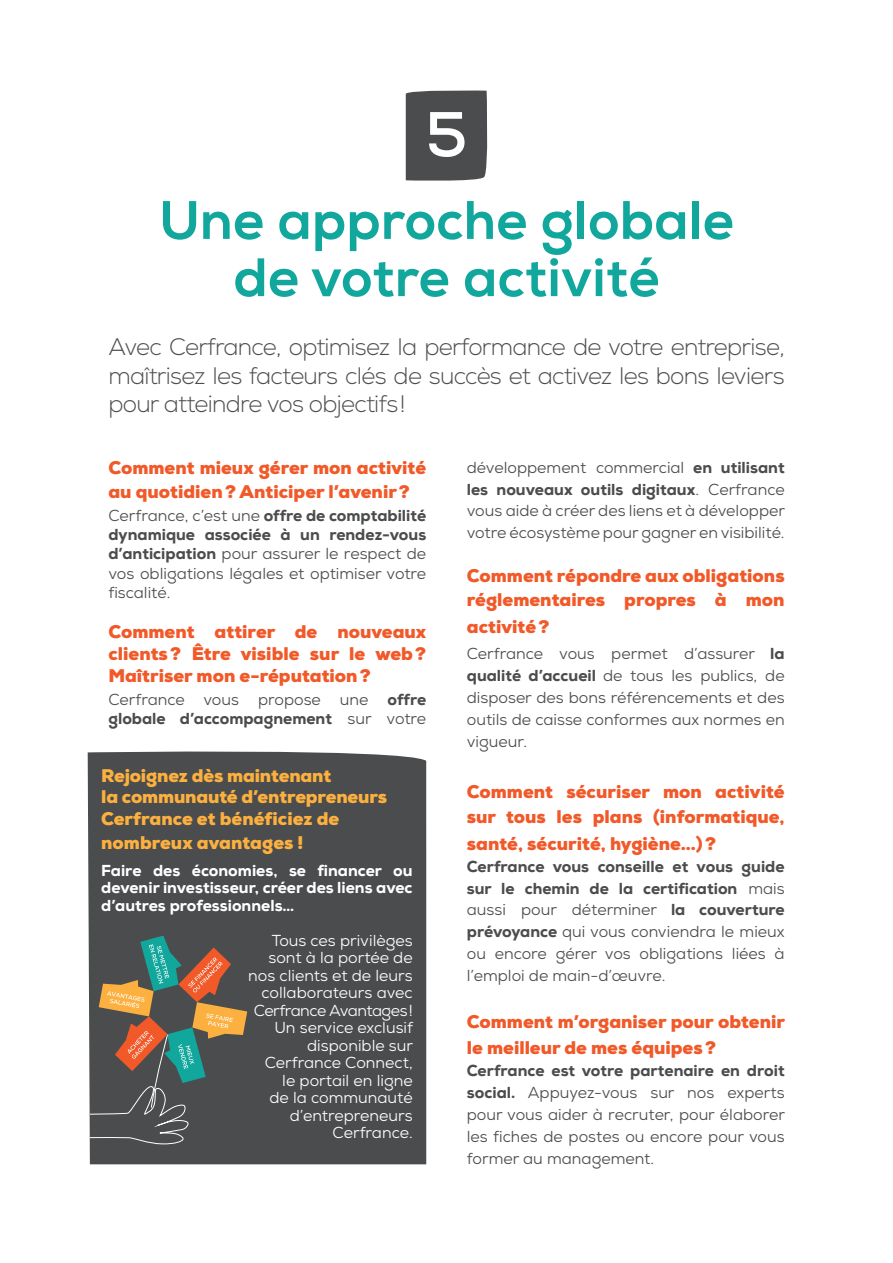
<style>
.page{position:relative;width:893px;height:1263px;background:#fff}
.page>*{position:absolute;margin:0;border:0;box-sizing:border-box;transform-origin:0 0}
.t1{font:700 63.6px "Nexa";color:#fff}
.t2{font:54px/57.3px "Nexa X Bold";color:#12a79d;text-align:center}
.t3{font:300 23.85px/28.7px "Nexa";letter-spacing:-.03em;color:#4b4c4d;text-align:justify}
.t4{font:900 18.3px/21.9px "Nexa";color:#f15929}
.t5{font:900 18.3px/21.9px "Nexa";letter-spacing:-.01em;color:#fbb03f}
.t6{font:15.9px/21.9px "Nexa";color:#4b4c4d;text-align:justify}
.t7{font:15.9px/17.5px "Nexa";color:#fff;text-align:right}
.t8{font:800 15.9px/17.5px "Nexa";color:#fff;text-align:justify}
.s1{font-weight:800}
</style>
<div class="page">
<div style="left:406px;top:90px;width:82px;height:91px;background:#4b4c4d"></div>
<div style="left:88px;top:751px;width:338px;height:413px;background:#4b4c4d"></div>
<div style="left:90px;top:933px;width:173px;height:215px;background:#4b4c4d"></div>
<svg style="left:90px;top:935px;width:157px;height:209px"></svg>
<h1 class="t1" style="left:426px;top:94px;width:43px">5</h1>
<h2 class="t2" style="left:159px;top:192px;width:577px">Une approche globale de votre activité</h2>
<h3 class="t3" style="left:108px;top:333px;width:678px">Avec Cerfrance, optimisez la performance de votre entreprise, maîtrisez les facteurs clés de succès et activez les bons leviers pour atteindre vos objectifs!</h3>
<p class="t4" style="left:108px;top:456px;width:319px;line-height:23.9px">Comment mieux gérer mon activité au quotidien? Anticiper l’avenir?</p>
<p class="t6" style="left:108px;top:506px;width:319px;line-height:19px">Cerfrance, c’est une <span class="s1">offre de comptabilité dynamique associée à un rendez-vous d’anticipation</span> pour assurer le respect de vos obligations légales et optimiser votre fiscalité.</p>
<p class="t4" style="left:108px;top:620px;width:319px;text-align:justify">Comment attirer de nouveaux clients? Être visible sur le web?<br>Maîtriser mon e-réputation?</p>
<p class="t6" style="left:108px;top:690px;width:319px;line-height:19px">Cerfrance vous propose une <span class="s1">offre globale d’accompagnement</span> sur votre</p>
<p class="t5" style="left:101px;top:764px;width:287px">Rejoignez dès maintenant<br>la communauté d’entrepreneurs<br>Cerfrance et bénéficiez de</p>
<p class="t5" style="left:101px;top:832px;width:204px">nombreux avantages !</p>
<p class="t8" style="left:101px;top:861px;width:313px">Faire des économies, se financer ou devenir investisseur, créer des liens avec d’autres professionnels…</p>
<p class="t7" style="left:248px;top:931px;width:166px">Tous ces privilèges sont à la portée de nos clients et de leurs collaborateurs avec<br>Cerfrance Avantages!<br>Un service exclusif disponible sur<br>Cerfrance Connect, le portail en ligne<br>de la communauté d’entrepreneurs<br>Cerfrance.</p>
<p class="t6" style="left:467px;top:456px;width:320px">développement commercial <span class="s1">en utilisant les nouveaux outils digitaux</span>. Cerfrance vous aide à créer des liens et à développer votre écosystème pour gagner en visibilité.</p>
<p class="t4" style="left:467px;top:563px;width:319px;line-height:24.8px">Comment répondre aux obligations réglementaires propres à mon</p>
<p class="t4" style="left:467px;top:616px;width:84px">activité?</p>
<p class="t6" style="left:467px;top:643px;width:319px">Cerfrance vous permet d’assurer <span class="s1">la qualité d’accueil</span> de tous les publics, de disposer des bons référencements et des outils de caisse conformes aux normes en vigueur.</p>
<p class="t4" style="left:467px;top:780px;width:319px;line-height:24.8px">Comment sécuriser mon activité sur tous les plans (informatique,</p>
<p class="t4" style="left:467px;top:832px;width:251px">santé, sécurité, hygiène…)?</p>
<p class="t6" style="left:467px;top:855px;width:319px"><span class="s1">Cerfrance vous conseille et vous guide sur le chemin de la certification</span> mais aussi pour déterminer <span class="s1">la couverture prévoyance</span> qui vous conviendra le mieux ou encore gérer vos obligations liées à l’emploi de main-d’œuvre.</p>
<p class="t4" style="left:467px;top:1008px;width:320px;line-height:26.7px">Comment m’organiser pour obtenir le meilleur de mes équipes?</p>
<p class="t6" style="left:467px;top:1060px;width:320px"><span class="s1">Cerfrance est votre partenaire en droit social.</span> Appuyez-vous sur nos experts pour vous aider à recruter, pour élaborer les fiches de postes ou encore pour vous former au management.</p>
</div>
